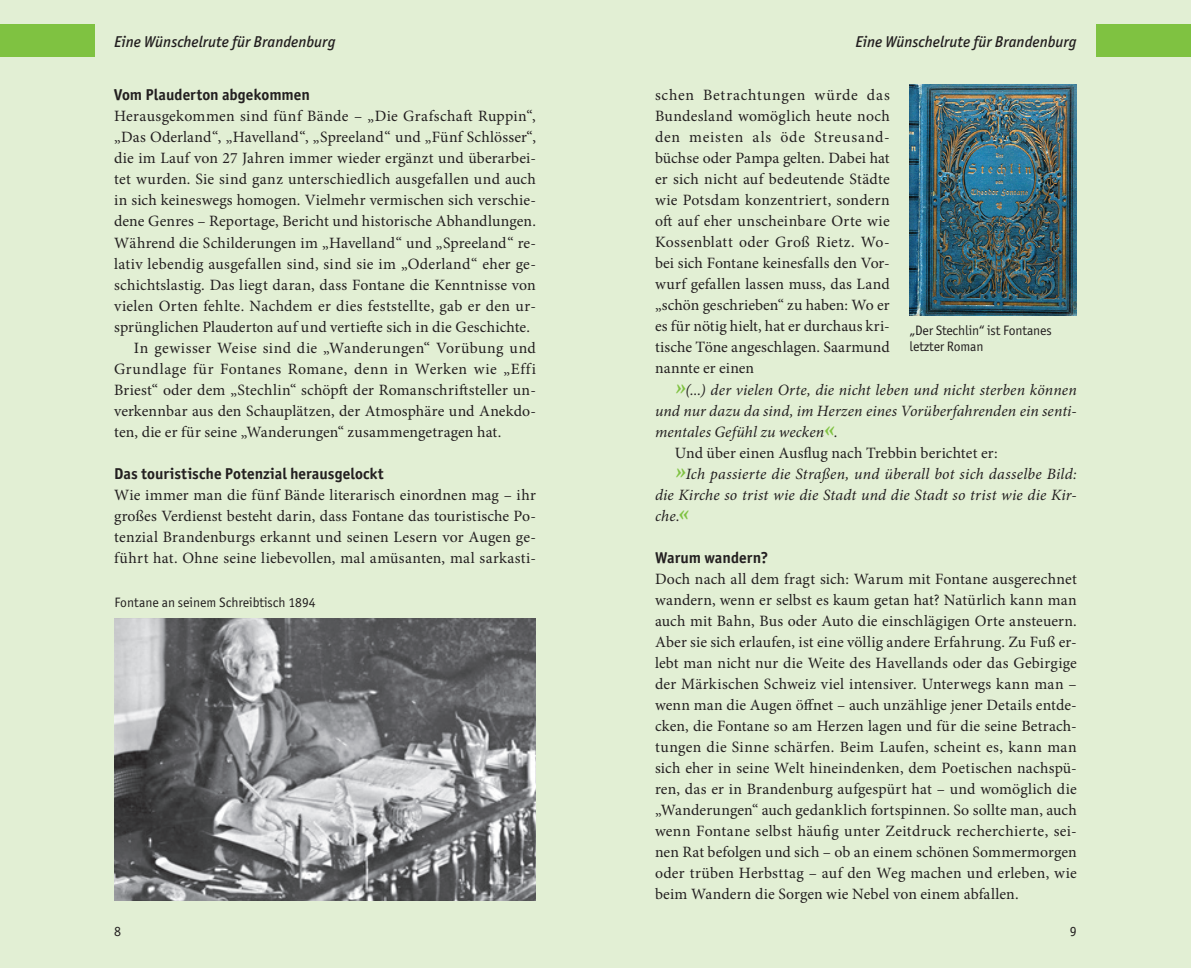
<style>
.page{position:relative;width:1191px;height:968px;background:#fff}
.page>*{position:absolute;margin:0;border:0;box-sizing:border-box;transform-origin:0 0}
.t1{font:15.75px/21px "Minion Pro";letter-spacing:.015em;color:#231f20;text-align:justify}
.t2{font:italic 15.75px "Minion Pro";letter-spacing:.01em;color:#231f20}
.t3{font:700 15.75px "Officina Sans ITC Pro";letter-spacing:.005em;color:#231f20}
.t4{font:italic 500 15.75px "Officina Sans ITC Pro";color:#231f20}
.t5{font:14px "Officina Sans ITC Pro";color:#231f20}
.t6{font:13.65px/16.4px "Officina Sans ITC Pro";color:#231f20}
.s1{font-weight:700;font-size:24.5px;color:#7fc241}
</style>
<div class="page">
<div style="left:0;top:0;width:1191px;height:967px;background:#e2efd4"></div>
<img style="left:114px;top:618px;width:422px;height:282px">
<img style="left:909px;top:84px;width:167px;height:231px">
<div style="left:0;top:25px;width:94px;height:32px;background:#7fc241"></div>
<div style="left:1096px;top:25px;width:95px;height:32px;background:#7fc241"></div>
<p class="t4" style="left:114px;top:32px;width:223px">Eine Wünschelrute für Brandenburg</p>
<p class="t3" style="left:114px;top:85px;width:197px">Vom Plauderton abgekommen</p>
<p class="t1" style="left:114px;top:106px;width:423px">Herausgekommen sind fünf Bände – „Die Grafschaft Ruppin“,</p>
<p class="t1" style="left:114px;top:127px;width:423px">„Das Oderland“, „Havelland“, „Spreeland“ und „Fünf Schlösser“,</p>
<p class="t1" style="left:114px;top:148px;width:423px">die im Lauf von 27 Jahren immer wieder ergänzt und überarbei-</p>
<p class="t1" style="left:114px;top:169px;width:423px">tet wurden. Sie sind ganz unterschiedlich ausgefallen und auch</p>
<p class="t1" style="left:114px;top:190px;width:423px">in sich keineswegs homogen. Vielmehr vermischen sich verschie-</p>
<p class="t1" style="left:114px;top:211px;width:423px">dene Genres – Reportage, Bericht und historische Abhandlungen.</p>
<p class="t1" style="left:114px;top:232px;width:423px">Während die Schilderungen im „Havelland“ und „Spreeland“ re-</p>
<p class="t1" style="left:114px;top:253px;width:423px">lativ lebendig ausgefallen sind, sind sie im „Oderland“ eher ge-</p>
<p class="t1" style="left:114px;top:274px;width:423px">schichtslastig. Das liegt daran, dass Fontane die Kenntnisse von</p>
<p class="t1" style="left:114px;top:295px;width:423px">vielen Orten fehlte. Nachdem er dies feststellte, gab er den ur-</p>
<p class="t1" style="left:114px;top:316px;width:417px">sprünglichen Plauderton auf und vertiefte sich in die Geschichte.</p>
<p class="t1" style="left:134px;top:337px;width:403px">In gewisser Weise sind die „Wanderungen“ Vorübung und</p>
<p class="t1" style="left:114px;top:358px;width:423px">Grundlage für Fontanes Romane, denn in Werken wie „Effi</p>
<p class="t1" style="left:114px;top:379px;width:423px">Briest“ oder dem „Stechlin“ schöpft der Romanschriftsteller un-</p>
<p class="t1" style="left:114px;top:400px;width:423px">verkennbar aus den Schauplätzen, der Atmosphäre und Anekdo-</p>
<p class="t1" style="left:114px;top:421px;width:389px">ten, die er für seine „Wanderungen“ zusammengetragen hat.</p>
<p class="t3" style="left:114px;top:463px;width:271px">Das touristische Potenzial herausgelockt</p>
<p class="t1" style="left:114px;top:484px;width:423px">Wie immer man die fünf Bände literarisch einordnen mag – ihr großes Verdienst besteht darin, dass Fontane das touristische Po&shy;tenzial Brandenburgs erkannt und seinen Lesern vor Augen ge&shy;führt hat. Ohne seine liebevollen, mal amüsanten, mal sarkasti-</p>
<p class="t6" style="left:114px;top:594px;width:203px">Fontane an seinem Schreibtisch 1894</p>
<p class="t4" style="left:855px;top:32px;width:223px">Eine Wünschelrute für Brandenburg</p>
<p class="t1" style="left:655px;top:85px;width:236px">schen Betrachtungen würde das Bundesland womöglich heute noch den meisten als öde Streusand&shy;büchse oder Pampa gelten. Dabei hat er sich nicht auf bedeutende Städte wie Potsdam konzentriert, sondern oft auf eher unscheinbare Orte wie Kossenblatt oder Groß Rietz. Wo&shy;bei sich Fontane keinesfalls den Vor&shy;wurf gefallen lassen muss, das Land „schön geschrieben“ zu haben: Wo er es für nötig hielt, hat er durchaus kri&shy;tische Töne angeschlagen. Saarmund nannte er einen</p>
<p class="t2" style="left:675px;top:379px;width:403px"><span class="s1">»</span>(...) der vielen Orte, die nicht leben und nicht sterben können</p>
<p class="t2" style="left:655px;top:400px;width:423px">und nur dazu da sind, im Herzen eines Vorüberfahrenden ein senti-</p>
<p class="t2" style="left:655px;top:421px;width:184px">mentales Gefühl zu wecken<span class="s1">«</span>.</p>
<p class="t1" style="left:675px;top:442px;width:324px">Und über einen Ausflug nach Trebbin berichtet er:</p>
<p class="t2" style="left:675px;top:463px;width:403px"><span class="s1">»</span>Ich passierte die Straßen, und überall bot sich dasselbe Bild:</p>
<p class="t2" style="left:655px;top:484px;width:423px">die Kirche so trist wie die Stadt und die Stadt so trist wie die Kir-</p>
<p class="t2" style="left:655px;top:505px;width:36px">che.<span class="s1">«</span></p>
<p class="t3" style="left:655px;top:547px;width:115px">Warum wandern?</p>
<p class="t1" style="left:655px;top:568px;width:423px">Doch nach all dem fragt sich: Warum mit Fontane ausgerechnet wandern, wenn er selbst es kaum getan hat? Natürlich kann man auch mit Bahn, Bus oder Auto die einschlägigen Orte ansteuern.<br>Aber sie sich erlaufen, ist eine völlig andere Erfahrung. Zu Fuß er&shy;lebt man nicht nur die Weite des Havellands oder das Gebirgige der Märkischen Schweiz viel intensiver. Unterwegs kann man – wenn man die Augen öffnet – auch unzählige jener Details entde&shy;cken, die Fontane so am Herzen lagen und für die seine Betrach&shy;tungen die Sinne schärfen. Beim Laufen, scheint es, kann man sich eher in seine Welt hineindenken, dem Poetischen nachspü&shy;ren, das er in Brandenburg aufgespürt hat – und womöglich die „Wanderungen“ auch gedanklich fortspinnen. So sollte man, auch wenn Fontane selbst häufig unter Zeitdruck recherchierte, sei&shy;nen Rat befolgen und sich – ob an einem schönen Sommermorgen oder trüben Herbsttag – auf den Weg machen und erleben, wie beim Wandern die Sorgen wie Nebel von einem abfallen.</p>
<p class="t6" style="left:909px;top:322px;width:144px">„Der Stechlin“ ist Fontanes letzter Roman</p>
<p class="t5" style="left:114px;top:922px;width:8px">8</p>
<p class="t5" style="left:1069px;top:922px;width:8px">9</p>
</div>
